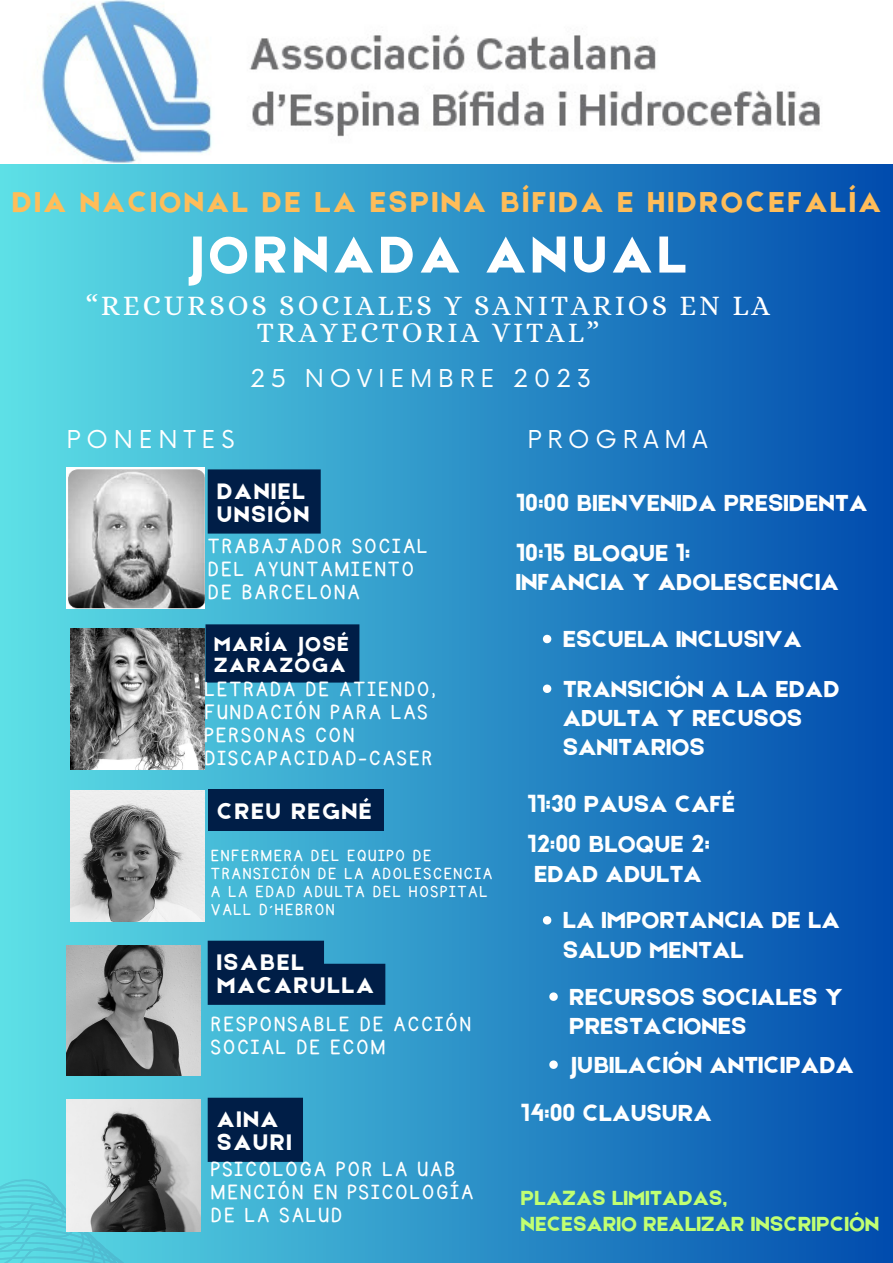
<style>
.page{position:relative;width:893px;height:1263px;background:#fff}
.page>*{position:absolute;margin:0;border:0;box-sizing:border-box;transform-origin:0 0}
.t1{font:55.43px "Etna";letter-spacing:.105em;color:#fff}
.t2{font:30.67px "Etna";letter-spacing:.105em;color:#ffbd59}
.t3{font:28.42px/27px "Alice";letter-spacing:.105em;color:#fff;text-align:center}
.t4{font:24.75px/29.2px "Etna";letter-spacing:.025em;color:#fff}
.t5{font:24px/23.1px "KG Primary Penmanship";letter-spacing:.09em;color:#fff}
.t6{font:24px/23.1px "Etna";letter-spacing:.09em;color:#fff}
.t7{font:24px "Now";letter-spacing:.24em;color:#fff}
.t8{font:21.75px "Etna";letter-spacing:.025em;color:#c1ff72}
.t9{font:21.75px/20.9px "Etna";letter-spacing:.09em;color:#fff}
.t10{font:18.75px/18px "KG Primary Penmanship";letter-spacing:.09em;color:#fff}
</style>
<div class="page">
<div style="left:0;top:0;width:893px;height:1263px;background:linear-gradient(to right,#5ee0e6,#004bad)"></div>
<svg style="left:0;top:1065px;width:893px;height:198px;background:#298dc6"></svg>
<img style="left:66px;top:468px;width:138px;height:140px">
<img style="left:70px;top:628px;width:135px;height:142px">
<img style="left:70px;top:790px;width:135px;height:131px">
<img style="left:66px;top:1099px;width:135px;height:132px">
<img style="left:0;top:0;width:893px;height:163px">
<img style="left:66px;top:945px;width:135px;height:130px">
<div style="left:208px;top:469px;width:113px;height:65px;background:#001e47"></div>
<div style="left:205px;top:624px;width:154px;height:58px;background:#001e47"></div>
<div style="left:208px;top:1098px;width:95px;height:64px;background:#001e47"></div>
<svg style="left:208px;top:941px;width:177px;height:64px;background:#072e58"></svg>
<div style="left:208px;top:789px;width:175px;height:42px;background:#001e47"></div>
<svg style="left:543px;top:635px;width:8px;height:8px"></svg>
<svg style="left:543px;top:684px;width:8px;height:9px"></svg>
<svg style="left:543px;top:916px;width:8px;height:8px"></svg>
<svg style="left:549px;top:992px;width:9px;height:9px"></svg>
<svg style="left:549px;top:1060px;width:9px;height:9px"></svg>
<p class="t2" style="left:12px;top:180px;width:870px">DIA NACIONAL DE LA ESPINA BÍFIDA E HIDROCEFALÍA</p>
<p class="t1" style="left:187px;top:215px;width:500px">JORNADA ANUAL</p>
<p class="t3" style="left:86px;top:292px;width:686px">“RECURSOS SOCIALES Y SANITARIOS EN LA<br>TRAYECTORIA VITAL”</p>
<p class="t7" style="left:66px;top:426px;width:169px">PONENTES</p>
<p class="t7" style="left:250px;top:365px;width:342px">25 NOVIEMBRE 2023</p>
<p class="t7" style="left:527px;top:426px;width:182px">PROGRAMA</p>
<p class="t6" style="left:217px;top:478px;width:93px">DANIEL<br>UNSIÓN</p>
<p class="t5" style="left:208px;top:535px;width:221px">TRABAJADOR SOCIAL<br>DEL AYUNTAMIENTO<br>DE BARCELONA</p>
<p class="t9" style="left:214px;top:632px;width:136px">MARÍA JOSÉ<br>ZARAZOGA</p>
<p class="t5" style="left:204px;top:678px;width:233px">LETRADA DE ATIENDO,<br>FUNDACIÓN PARA LAS<br>PERSONAS CON<br>DISCAPACIDAD-CASER</p>
<p class="t6" style="left:217px;top:798px;width:156px">CREU REGNÉ</p>
<p class="t10" style="left:211px;top:847px;width:283px">ENFERMERA DEL EQUIPO DE<br>TRANSICIÓN DE LA ADOLESCENCIA<br>A LA EDAD ADULTA DEL HOSPITAL<br>VALL D´HEBRON</p>
<p class="t6" style="left:217px;top:949px;width:88px">ISABEL</p>
<p class="t6" style="left:217px;top:973px;width:158px">MACARULLA</p>
<p class="t5" style="left:211px;top:1013px;width:261px">RESPONSABLE DE ACCIÓN<br>SOCIAL DE ECOM</p>
<p class="t6" style="left:217px;top:1106px;width:62px">AINA</p>
<p class="t6" style="left:217px;top:1130px;width:75px">SAURI</p>
<p class="t4" style="left:516px;top:487px;width:352px">10:00 BIENVENIDA PRESIDENTA</p>
<p class="t4" style="left:516px;top:537px;width:175px">10:15 BLOQUE 1:</p>
<p class="t4" style="left:516px;top:566px;width:324px">INFANCIA Y ADOLESCENCIA</p>
<p class="t4" style="left:563px;top:623px;width:240px">ESCUELA INCLUSIVA</p>
<p class="t4" style="left:563px;top:673px;width:278px">TRANSICIÓN A LA EDAD<br>ADULTA Y RECUSOS<br>SANITARIOS</p>
<p class="t4" style="left:527px;top:788px;width:209px">11:30 PAUSA CAFÉ</p>
<p class="t4" style="left:527px;top:828px;width:184px">12:00 BLOQUE 2:</p>
<p class="t4" style="left:534px;top:857px;width:169px">EDAD ADULTA</p>
<p class="t4" style="left:563px;top:904px;width:278px">LA IMPORTANCIA DE LA<br>SALUD MENTAL</p>
<p class="t4" style="left:569px;top:981px;width:275px">RECURSOS SOCIALES Y<br>PRESTACIONES</p>
<p class="t4" style="left:569px;top:1049px;width:286px">JUBILACIÓN ANTICIPADA</p>
<p class="t4" style="left:521px;top:1097px;width:192px">14:00 CLAUSURA</p>
<p class="t5" style="left:211px;top:1158px;width:245px">PSICOLOGA POR LA UAB</p>
<p class="t5" style="left:211px;top:1181px;width:264px">MENCIÓN EN PSICOLOGÍA<br>DE LA SALUD</p>
<p class="t8" style="left:521px;top:1183px;width:208px">PLAZAS LIMITADAS,</p>
<p class="t8" style="left:521px;top:1209px;width:359px">NECESARIO REALIZAR INSCRIPCIÓN</p>
</div>
